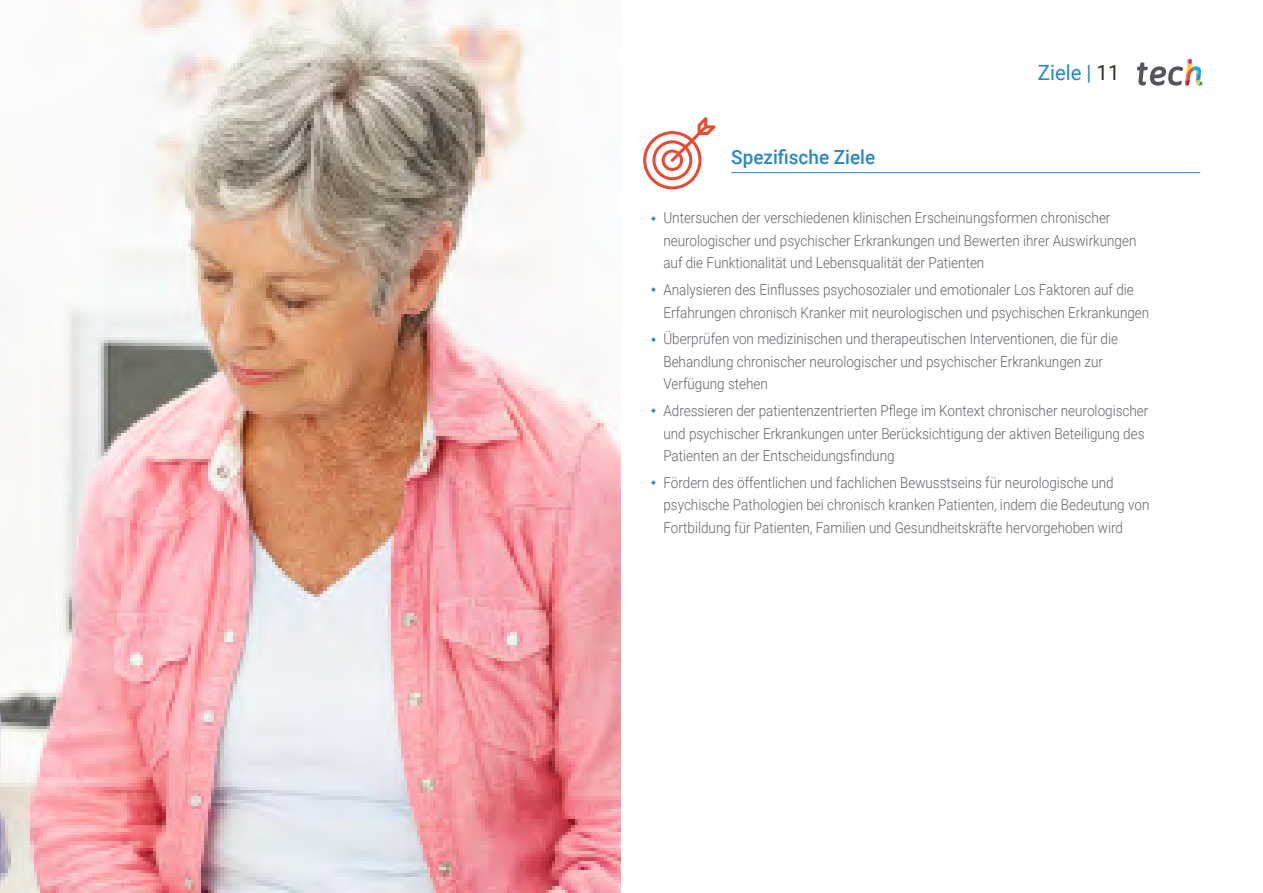
<style>
.page{position:relative;width:1263px;height:893px;background:#fff}
.page>*{position:absolute;margin:0;border:0;box-sizing:border-box;transform-origin:0 0}
.t1{font:21px "Roboto";color:#2488c9}
.t2{font:500 19.5px "Roboto";color:#2488c9}
.t3{font:300 15px/22.5px "Roboto";color:#61646a;scale:.9 1}
.s1{color:#312e20}
</style>
<div class="page">
<hr style="left:731px;top:172px;width:469px;height:1px;background:#2488c9">
<svg style="left:643px;top:117px;width:73px;height:72px"></svg>
<img style="left:0;top:0;width:621px;height:893px">
<svg style="left:1137px;top:59px;width:65px;height:27px"></svg>
<h2 class="t2" style="left:731px;top:144px;width:145px">Spezifische Ziele</h2>
<h1 class="t1" style="left:1038px;top:57px;width:83px">Ziele | <span class="s1">11</span></h1>
<p class="t3" style="left:663px;top:206px;width:527px">Untersuchen der verschiedenen klinischen Erscheinungsformen chronischer neurologischer und psychischer Erkrankungen und Bewerten ihrer Auswirkungen auf die Funktionalität und Lebensqualität der Patienten</p>
<p class="t3" style="left:663px;top:278px;width:541px">Analysieren des Einflusses psychosozialer und emotionaler Los Faktoren auf die<br>Erfahrungen chronisch Kranker mit neurologischen und psychischen Erkrankungen</p>
<p class="t3" style="left:663px;top:327px;width:507px">Überprüfen von medizinischen und therapeutischen Interventionen, die für die<br>Behandlung chronischer neurologischer und psychischer Erkrankungen zur<br>Verfügung stehen</p>
<p class="t3" style="left:663px;top:399px;width:540px">Adressieren der patientenzentrierten Pflege im Kontext chronischer neurologischer und psychischer Erkrankungen unter Berücksichtigung der aktiven Beteiligung des<br>Patienten an der Entscheidungsfindung</p>
<p class="t3" style="left:663px;top:471px;width:541px">Fördern des öffentlichen und fachlichen Bewusstseins für neurologische und psychische Pathologien bei chronisch kranken Patienten, indem die Bedeutung von<br>Fortbildung für Patienten, Familien und Gesundheitskräfte hervorgehoben wird</p>
</div>
